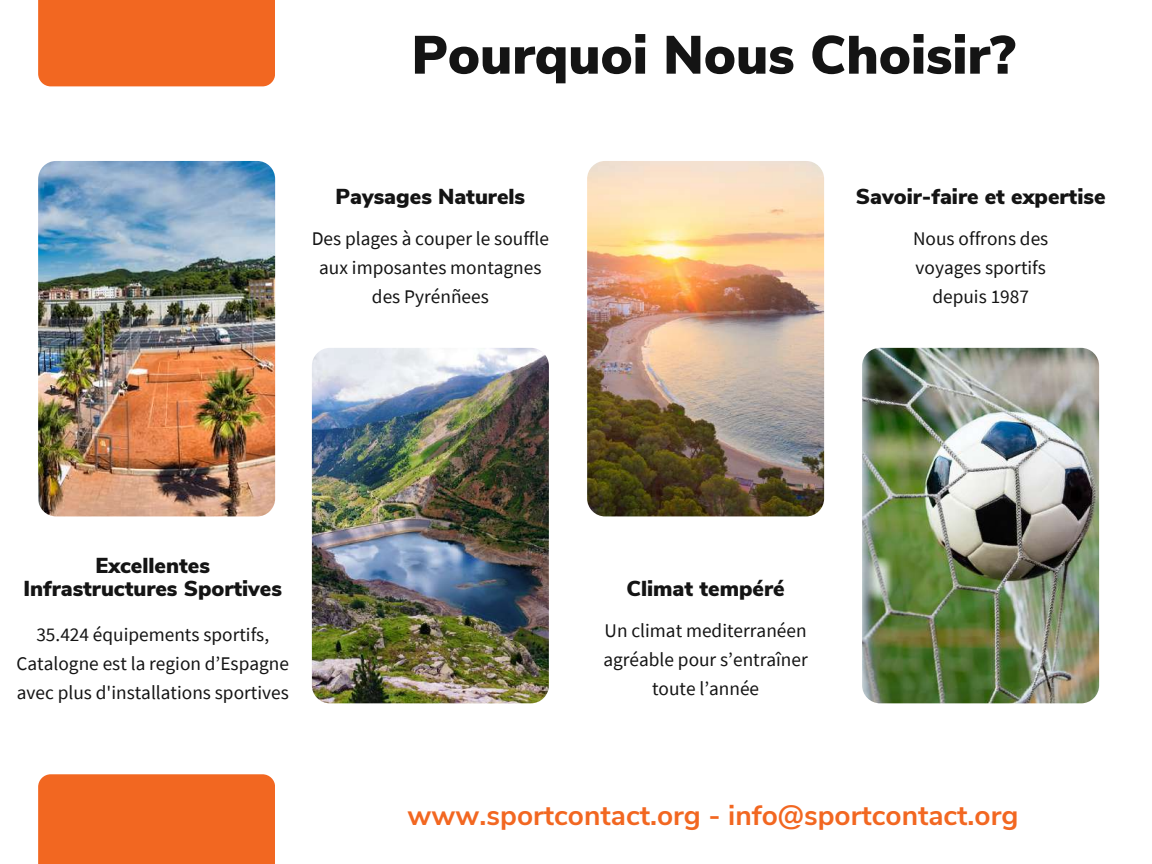
<style>
.page{position:relative;width:1152px;height:864px;background:#fff}
.page>*{position:absolute;margin:0;border:0;box-sizing:border-box;transform-origin:0 0}
.t1{font:900 53.7px "Nunito Sans";color:#141414}
.t2{font:700 28.05px "Nunito Sans";color:#f26721}
.t3{font:900 21.6px/23.7px "Nunito Sans";color:#141414;text-align:center}
.t4{font:19.35px/29px "Source Sans Pro";color:#141414;text-align:center}
</style>
<div class="page">
<img style="left:38px;top:161px;width:237px;height:355px;border-radius:18px">
<img style="left:312px;top:348px;width:237px;height:355px;border-radius:18px">
<img style="left:587px;top:161px;width:237px;height:355px;border-radius:18px">
<div style="left:38px;top:0;width:237px;height:86px;background:#f26721"></div>
<div style="left:38px;top:774px;width:237px;height:90px;background:#f26721"></div>
<img style="left:862px;top:348px;width:237px;height:355px;border-radius:18px">
<h1 class="t1" style="left:412px;top:19px;width:606px">Pourquoi Nous Choisir?</h1>
<p class="t3" style="left:336px;top:185px;width:191px">Paysages Naturels</p>
<p class="t3" style="left:856px;top:185px;width:251px">Savoir-faire et expertise</p>
<p class="t4" style="left:312px;top:223px;width:239px">Des plages à couper le souffle aux imposantes montagnes des Pyrénñees</p>
<p class="t4" style="left:913px;top:223px;width:137px">Nous offrons des voyages sportifs depuis 1987</p>
<p class="t3" style="left:23px;top:554px;width:260px">Excellentes<br>Infrastructures Sportives</p>
<p class="t4" style="left:17px;top:619px;width:274px">35.424 équipements sportifs,<br>Catalogne est la region d’Espagne avec plus d'installations sportives</p>
<p class="t3" style="left:627px;top:577px;width:160px">Climat tempéré</p>
<p class="t4" style="left:603px;top:616px;width:206px">Un climat mediterranéen agréable pour s’entraîner toute l’année</p>
<h2 class="t2" style="left:408px;top:796px;width:612px">www.sportcontact.org - info@sportcontact.org</h2>
</div>
